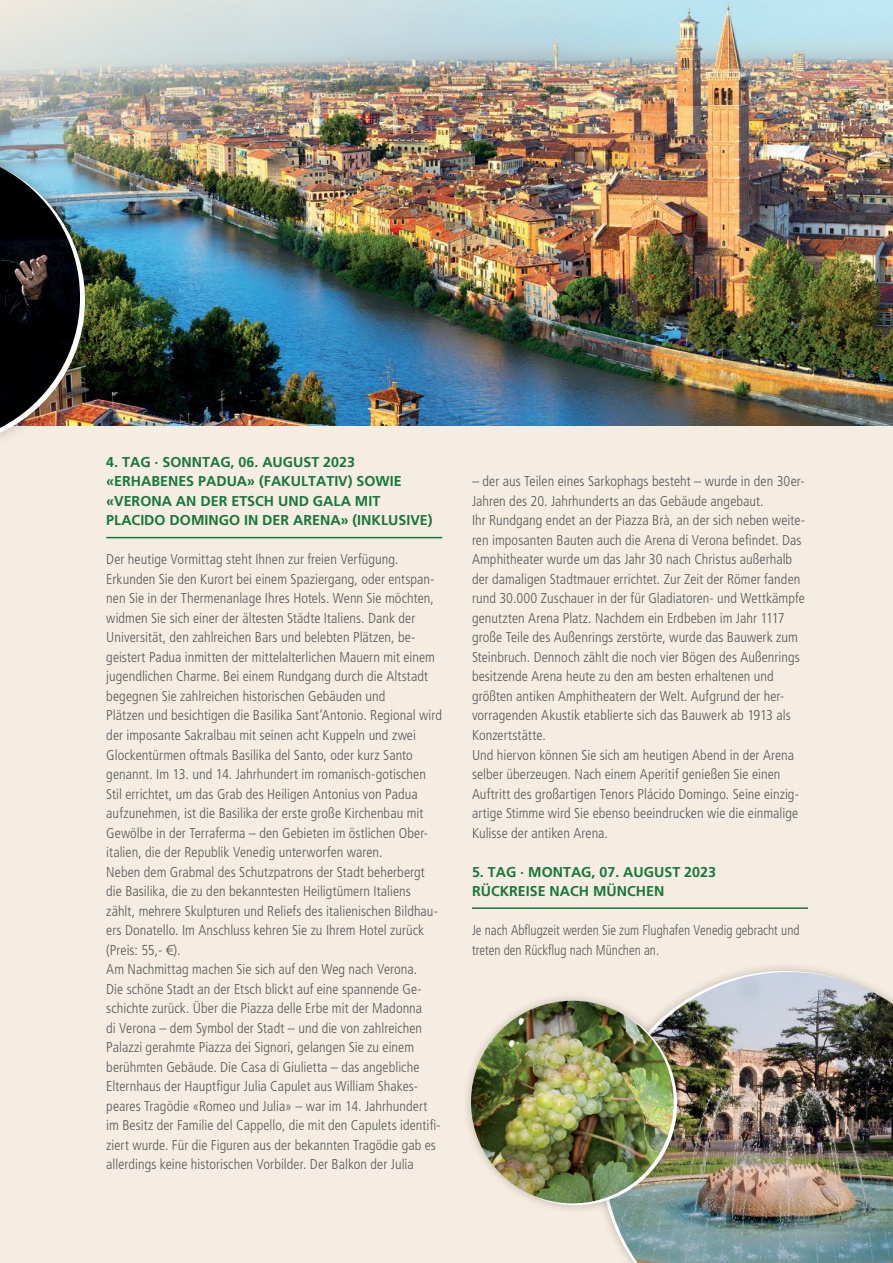
<style>
.page{position:relative;width:893px;height:1263px;background:#f5ede1}
.page>*{position:absolute;margin:0;border:0;box-sizing:border-box;transform-origin:0 0}
.Copytext{font:300 condensed 14.25px/19.5px "Frutiger";letter-spacing:.005em;color:#57585a}
.Zwischenheadline{font:700 14.25px/19.5px "Frutiger";color:#16773c}
.Copytext-2{font:300 condensed 14.25px/19.5px "Frutiger";letter-spacing:.005em;color:#57585a;scale:.93 1}
.s1{font-family:"Linotype Euro Font Ato F";font-weight:400;font-stretch:normal}
</style>
<div class="page">
<hr style="left:106px;top:537px;width:336px;height:1px;background:#16773c">
<hr style="left:472px;top:907px;width:336px;height:2px;background:#16773c">
<img style="left:605px;top:972px;width:288px;height:291px">
<div style="left:461px;top:991px;width:226px;height:223px;background:#231f20;opacity:.25"></div>
<img style="left:471px;top:1001px;width:203px;height:202px;border-radius:101px">
<img style="left:0;top:0;width:893px;height:425px">
<div style="left:0;top:139px;width:98px;height:320px;background:#231f20;opacity:.25"></div>
<img style="left:0;top:154px;width:85px;height:292px">
<img style="left:0;top:167px;width:80px;height:261px">
<p class="Zwischenheadline" style="left:106px;top:452px;width:250px">4. TAG · SONNTAG, 06. AUGUST 2023</p>
<p class="Zwischenheadline" style="left:106px;top:472px;width:328px">«ERHABENES PADUA» (FAKULTATIV) SOWIE «VERONA AN DER ETSCH UND GALA MIT<br>PLACIDO DOMINGO IN DER ARENA» (INKLUSIVE)</p>
<p class="Copytext" style="left:106px;top:550px;width:337px">Der heutige Vormittag steht Ihnen zur freien Verfügung.<br>Erkunden Sie den Kurort bei einem Spaziergang, oder entspan&shy;nen Sie in der Thermenanlage Ihres Hotels. Wenn Sie möchten, widmen Sie sich einer der ältesten Städte Italiens. Dank der Universität, den zahlreichen Bars und belebten Plätzen, be&shy;geistert Padua inmitten der mittelalterlichen Mauern mit einem jugendlichen Charme. Bei einem Rundgang durch die Altstadt begegnen Sie zahlreichen historischen Gebäuden und<br>Plätzen und besichtigen die Basilika Sant‘Antonio. Regional wird der imposante Sakralbau mit seinen acht Kuppeln und zwei Glockentürmen oftmals Basilika del Santo, oder kurz Santo genannt. Im 13. und 14. Jahrhundert im romanisch-gotischen Stil errichtet, um das Grab des Heiligen Antonius von Padua aufzunehmen, ist die Basilika der erste große Kirchenbau mit Gewölbe in der Terraferma – den Gebieten im östlichen Ober&shy;italien, die der Republik Venedig unterworfen waren.</p>
<p class="Copytext" style="left:106px;top:862px;width:333px">Neben dem Grabmal des Schutzpatrons der Stadt beherbergt die Basilika, die zu den bekanntesten Heiligtümern Italiens zählt, mehrere Skulpturen und Reliefs des italienischen Bildhau&shy;ers Donatello. Im Anschluss kehren Sie zu Ihrem Hotel zurück (Preis: 55,- <span class="s1">1</span>).</p>
<p class="Copytext" style="left:106px;top:959px;width:312px">Am Nachmittag machen Sie sich auf den Weg nach Verona.</p>
<p class="Copytext" style="left:106px;top:979px;width:336px">Die schöne Stadt an der Etsch blickt auf eine spannende Ge&shy;schichte zurück. Über die Piazza delle Erbe mit der Madonna<br>di Verona – dem Symbol der Stadt – und die von zahlreichen Palazzi gerahmte Piazza dei Signori, gelangen Sie zu einem berühmten Gebäude. Die Casa di Giulietta – das angebliche Elternhaus der Hauptfigur Julia Capulet aus William Shakes&shy;peares Tragödie «Romeo und Julia» – war im 14. Jahrhundert im Besitz der Familie del Cappello, die mit den Capulets identifi&shy;ziert wurde. Für die Figuren aus der bekannten Tragödie gab es allerdings keine historischen Vorbilder. Der Balkon der Julia</p>
<p class="Copytext" style="left:472px;top:472px;width:335px">– der aus Teilen eines Sarkophags besteht – wurde in den 30er-Jahren des 20. Jahrhunderts an das Gebäude angebaut.<br>Ihr Rundgang endet an der Piazza Brà, an der sich neben weite&shy;ren imposanten Bauten auch die Arena di Verona befindet. Das Amphitheater wurde um das Jahr 30 nach Christus außerhalb der damaligen Stadtmauer errichtet. Zur Zeit der Römer fanden rund 30.000 Zuschauer in der für Gladiatoren- und Wettkämpfe genutzten Arena Platz. Nachdem ein Erdbeben im Jahr 1117 große Teile des Außenrings zerstörte, wurde das Bauwerk zum Steinbruch. Dennoch zählt die noch vier Bögen des Außenrings besitzende Arena heute zu den am besten erhaltenen und größten antiken Amphitheatern der Welt. Aufgrund der her&shy;vorragenden Akustik etablierte sich das Bauwerk ab 1913 als Konzertstätte.</p>
<p class="Copytext" style="left:472px;top:745px;width:328px">Und hiervon können Sie sich am heutigen Abend in der Arena selber überzeugen. Nach einem Aperitif genießen Sie einen Auftritt des großartigen Tenors Plácido Domingo. Seine einzig&shy;artige Stimme wird Sie ebenso beeindrucken wie die einmalige Kulisse der antiken Arena.</p>
<p class="Zwischenheadline" style="left:472px;top:862px;width:245px">5. TAG · MONTAG, 07. AUGUST 2023<br>RÜCKREISE NACH MÜNCHEN</p>
<p class="Copytext-2" style="left:472px;top:920px;width:354px">Je nach Abflugzeit werden Sie zum Flughafen Venedig gebracht und treten den Rückflug nach München an.</p>
</div>
